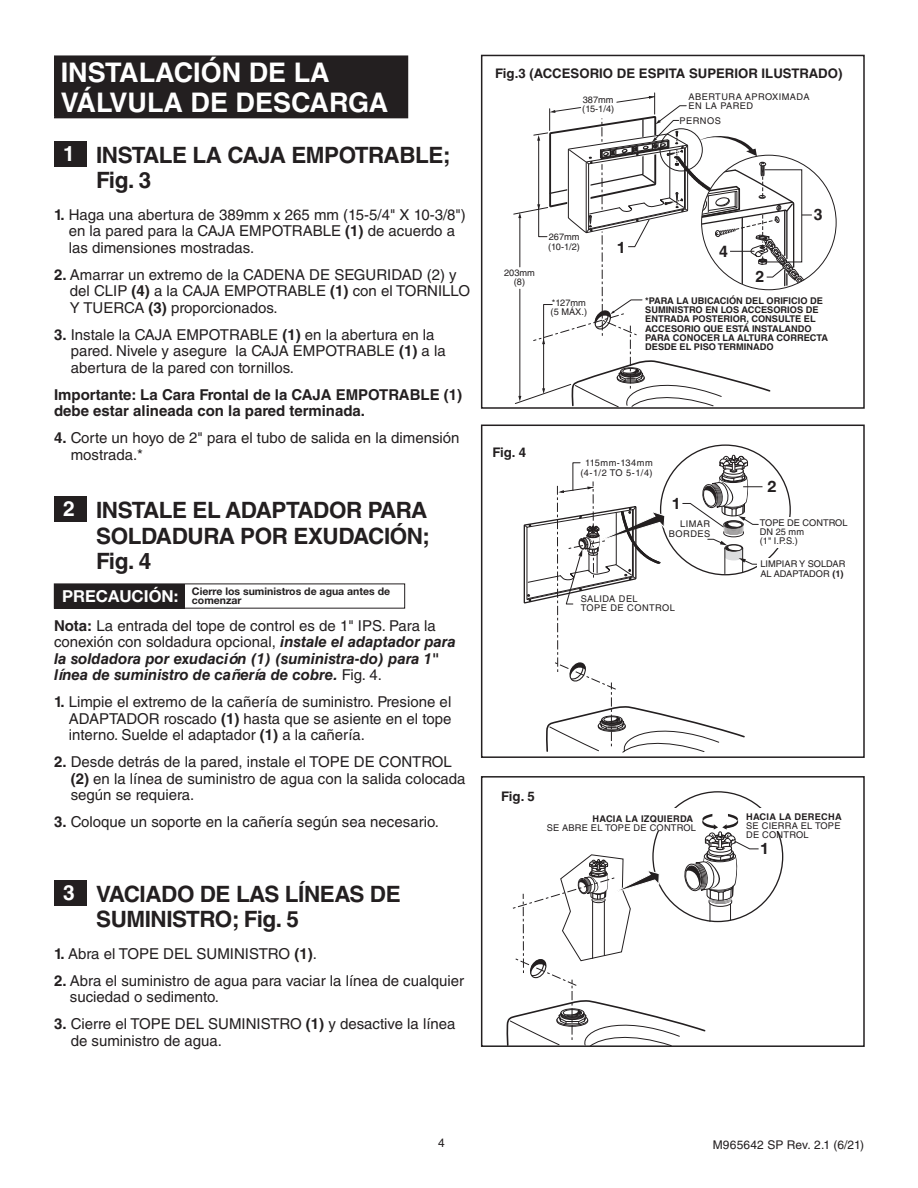
<style>
.page{position:relative;width:918px;height:1188px;background:#fff}
.page>*{position:absolute;margin:0;border:0;box-sizing:border-box;transform-origin:0 0}
.t1{font:700 27px/30px "Helvetica LT Std";color:#fff}
.t2{font:700 22.5px/25.5px "Helvetica LT Std";letter-spacing:-.02em;color:#231f20}
.t3{font:700 21px "Helvetica LT Std";color:#fff}
.t4{font:700 16.5px "Helvetica Neue LT Std";color:#fff}
.t5{font:700 15.9px "Helvetica Neue LT Std";color:#231f20}
.t6{font:700 15.9px "Helvetica LT Std";color:#231f20}
.t7{font:15px/16.5px "Helvetica LT Std";color:#231f20}
.t8{font:italic 700 15px/16.5px "Helvetica LT Std";color:#231f20}
.t9{font:700 15px/16.5px "Helvetica LT Std";color:#231f20}
.t10{font:700 13.2px "Helvetica LT Std";color:#231f20}
.t11{font:12px "Helvetica LT Std";letter-spacing:.01em;color:#231f20}
.t12{font:700 10.5px/9px "Helvetica Neue LT Std";color:#231f20}
.t13{font:700 9.3px/9.3px "Helvetica LT Std";color:#231f20}
.t14{font:9.3px/9.3px "Helvetica LT Std";letter-spacing:.025em;color:#231f20}
.t15{font:9.3px/9.3px "Helvetica LT Std";letter-spacing:.05em;color:#231f20}
.t16{font:9.3px/9.3px "Helvetica LT Std";color:#231f20}
.s1{font-weight:700}
.s2{font-style:normal}
.s3{font-weight:400;font-style:normal}
</style>
<div class="page">
<div style="left:54px;top:141px;width:32px;height:26px;background:#231f20"></div>
<div style="left:54px;top:496px;width:32px;height:26px;background:#231f20"></div>
<div style="left:54px;top:880px;width:32px;height:26px;background:#231f20"></div>
<svg style="left:513px;top:93px;width:299px;height:313px"></svg>
<div style="left:481px;top:55px;width:384px;height:354px;border:2px solid #231f20"></div>
<svg style="left:523px;top:455px;width:240px;height:298px"></svg>
<div style="left:481px;top:425px;width:384px;height:333px;border:2px solid #231f20"></div>
<svg style="left:506px;top:814px;width:253px;height:230px"></svg>
<div style="left:481px;top:776px;width:384px;height:271px;border:2px solid #231f20"></div>
<div style="left:55px;top:56px;width:352px;height:62px;background:#231f20"></div>
<hr style="left:54px;top:55px;width:354px;height:2px;background:#231f20">
<hr style="left:54px;top:57px;width:2px;height:60px;background:#231f20">
<hr style="left:407px;top:57px;width:1px;height:60px;background:#231f20">
<hr style="left:54px;top:117px;width:354px;height:1px;background:#231f20">
<div style="left:54px;top:584px;width:131px;height:25px;background:#231f20"></div>
<p class="t1" style="left:61px;top:57px;width:329px">INSTALACIÓN DE LA<br>VÁLVULA DE DESCARGA</p>
<p class="t3" style="left:63px;top:140px;width:13px">1</p>
<p class="t2" style="left:96px;top:142px;width:356px">INSTALE LA CAJA EMPOTRABLE;<br>Fig. 3</p>
<p class="t7" style="left:69px;top:206px;width:399px;text-indent:-15px"><span class="s1">1.</span> Haga una abertura de 389mm x 265 mm (15-5/4" X 10-3/8") en la pared para la CAJA EMPOTRABLE <span class="s1">(1)</span> de acuerdo a las dimensiones mostradas.</p>
<p class="t7" style="left:70px;top:266px;width:402px;text-indent:-16px"><span class="s1">2.</span> Amarrar un extremo de la CADENA DE SEGURIDAD (2) y del CLIP <span class="s1">(4)</span> a la CAJA EMPOTRABLE <span class="s1">(1)</span> con el TORNILLO<br>Y TUERCA <span class="s1">(3)</span> proporcionados.</p>
<p class="t7" style="left:71px;top:326px;width:377px;text-indent:-17px"><span class="s1">3.</span> Instale la CAJA EMPOTRABLE <span class="s1">(1)</span> en la abertura en la pared. Nivele y asegure la CAJA EMPOTRABLE <span class="s1">(1)</span> a la abertura de la pared con tornillos.</p>
<p class="t9" style="left:54px;top:386px;width:410px">Importante: La Cara Frontal de la CAJA EMPOTRABLE (1) debe estar alineada con la pared terminada.</p>
<p class="t7" style="left:71px;top:430px;width:390px;text-indent:-17px"><span class="s1">4.</span> Corte un hoyo de 2" para el tubo de salida en la dimensión mostrada.*</p>
<p class="t3" style="left:63px;top:496px;width:13px">2</p>
<p class="t2" style="left:96px;top:497px;width:335px">INSTALE EL ADAPTADOR PARA<br>SOLDADURA POR EXUDACIÓN;<br>Fig. 4</p>
<p class="t4" style="left:62px;top:586px;width:118px">PRECAUCIÓN:</p>
<p class="t12" style="left:192px;top:586px;width:200px">Cierre los suministros de agua antes de comenzar</p>
<p class="t8" style="left:54px;top:617px;width:403px"><span class="s2">Nota:</span> <span class="s3">La entrada del tope de control es de 1" IPS. Para la conexión con soldadura opcional,</span> instale el adaptador para la soldadora por exudación (1) (suministra-do) para 1" línea de suministro de cañería de cobre. <span class="s3">Fig. 4.</span></p>
<p class="t7" style="left:69px;top:693px;width:384px;text-align:justify;text-indent:-15px"><span class="s1">1.</span> Limpie el extremo de la cañería de suministro. Presione el ADAPTADOR roscado <span class="s1">(1)</span> hasta que se asiente en el tope interno. Suelde el adaptador <span class="s1">(1)</span> a la cañería.</p>
<p class="t7" style="left:71px;top:753px;width:396px;text-indent:-17px"><span class="s1">2.</span> Desde detrás de la pared, instale el TOPE DE CONTROL <span class="s1">(2)</span> en la línea de suministro de agua con la salida colocada según se requiera.</p>
<p class="t7" style="left:54px;top:813px;width:387px"><span class="s1">3.</span> Coloque un soporte en la cañería según sea necesario.</p>
<p class="t3" style="left:63px;top:880px;width:13px">3</p>
<p class="t2" style="left:96px;top:881px;width:306px">VACIADO DE LAS LÍNEAS DE<br>SUMINISTRO; Fig. 5</p>
<p class="t7" style="left:54px;top:945px;width:264px"><span class="s1">1.</span> Abra el TOPE DEL SUMINISTRO <span class="s1">(1)</span>.</p>
<p class="t7" style="left:70px;top:972px;width:396px;text-indent:-16px"><span class="s1">2.</span> Abra el suministro de agua para vaciar la línea de cualquier suciedad o sedimento.</p>
<p class="t7" style="left:71px;top:1016px;width:386px;text-indent:-17px"><span class="s1">3.</span> Cierre el TOPE DEL SUMINISTRO <span class="s1">(1)</span> y desactive la línea de suministro de agua.</p>
<p class="t10" style="left:495px;top:65px;width:349px">Fig.3 (ACCESORIO DE ESPITA SUPERIOR ILUSTRADO)</p>
<p class="t14" style="left:582px;top:95px;width:33px">387mm (15-1/4)</p>
<p class="t15" style="left:689px;top:92px;width:122px">ABERTURA APROXIMADA<br>EN LA PARED</p>
<p class="t14" style="left:680px;top:116px;width:43px">PERNOS</p>
<p class="t14" style="left:504px;top:268px;width:32px;text-align:center">203mm (8)</p>
<p class="t14" style="left:548px;top:232px;width:33px">267mm (10-1/2)</p>
<p class="t16" style="left:551px;top:298px;width:38px">*127mm (5 MÁX.)</p>
<p class="t5" style="left:617px;top:237px;width:10px">1</p>
<p class="t6" style="left:719px;top:242px;width:10px">4</p>
<p class="t6" style="left:756px;top:267px;width:10px">2</p>
<p class="t6" style="left:814px;top:205px;width:10px">3</p>
<p class="t13" style="left:645px;top:296px;width:184px">*PARA LA UBICACIÓN DEL ORIFICIO DE<br>SUMINISTRO EN LOS ACCESORIOS DE<br>ENTRADA POSTERIOR, CONSULTE EL<br>ACCESORIO QUE ESTÁ INSTALANDO<br>PARA CONOCER LA ALTURA CORRECTA<br>DESDE EL PISO TERMINADO</p>
<p class="t10" style="left:492px;top:444px;width:35px">Fig. 4</p>
<p class="t15" style="left:580px;top:458px;width:74px;text-align:center">115mm-134mm (4-1/2 TO 5-1/4)</p>
<p class="t5" style="left:672px;top:493px;width:10px">1</p>
<p class="t15" style="left:669px;top:519px;width:43px;text-align:right">LIMAR<br>BORDES</p>
<p class="t15" style="left:581px;top:594px;width:96px">SALIDA DEL<br>TOPE DE CONTROL</p>
<p class="t5" style="left:768px;top:476px;width:10px">2</p>
<p class="t16" style="left:760px;top:518px;width:89px">TOPE DE CONTROL<br>DN 25 mm<br>(1" I.P.S.)</p>
<p class="t16" style="left:760px;top:560px;width:87px">LIMPIAR Y SOLDAR<br>AL ADAPTADOR <span class="s1">(1)</span></p>
<p class="t10" style="left:501px;top:788px;width:35px">Fig. 5</p>
<p class="t14" style="left:547px;top:814px;width:151px;text-indent:46px"><span class="s1">HACIA LA IZQUIERDA<br></span>SE ABRE EL TOPE DE CONTROL</p>
<p class="t14" style="left:746px;top:812px;width:97px"><span class="s1">HACIA LA DERECHA<br></span>SE CIERRA EL TOPE<br>DE CONTROL</p>
<p class="t5" style="left:760px;top:839px;width:10px">1</p>
<p class="t11" style="left:438px;top:1136px;width:8px">4</p>
<p class="t11" style="left:713px;top:1138px;width:153px">M965642 SP Rev. 2.1 (6/21)</p>
</div>
